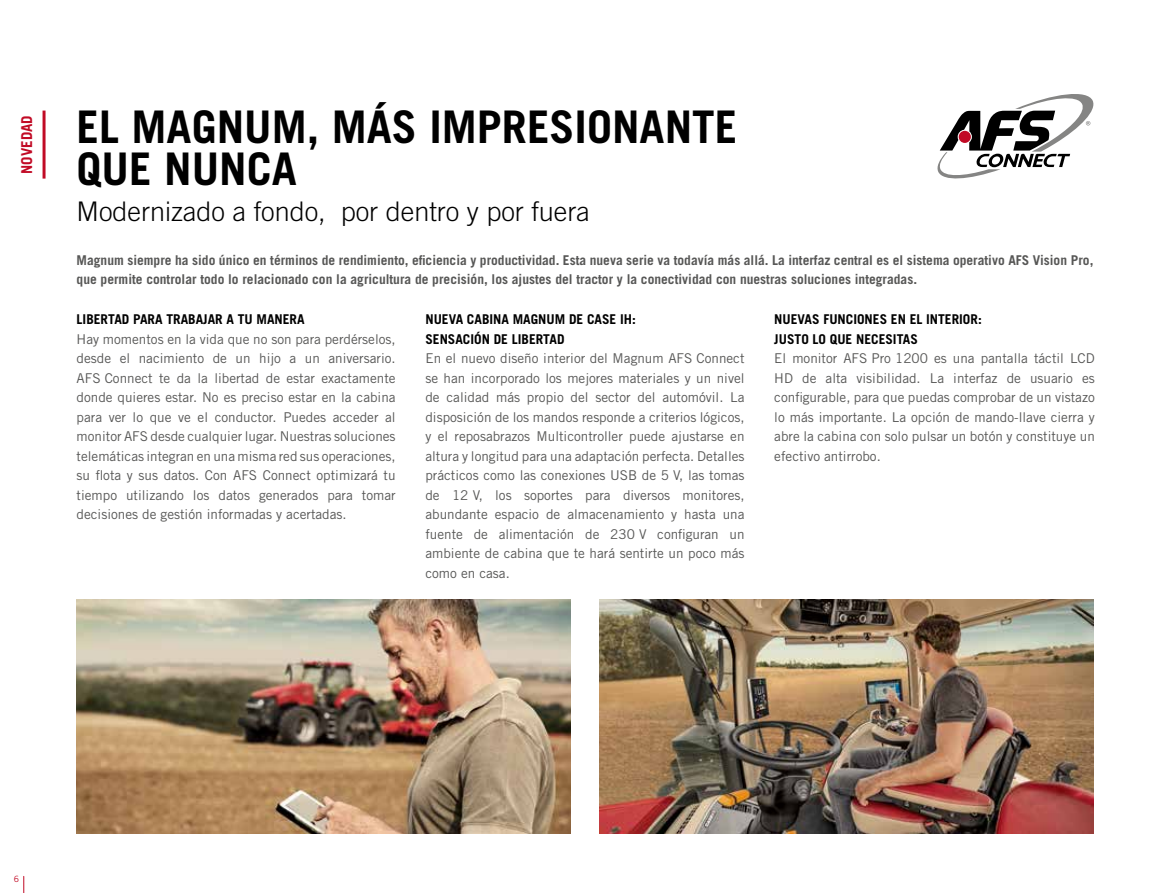
<style>
.page{position:relative;width:1170px;height:893px;background:#fff}
.page>*{position:absolute;margin:0;border:0;box-sizing:border-box;transform-origin:0 0}
.t1{font:700 45px/42px "Trade Gothic LT Pro";color:#000}
.t2{font:300 27px "Trade Gothic LT Pro";color:#000}
.t3{font:700 15px "Trade Gothic LT Pro";color:#c10a25}
.t4{font:13.5px/19.5px "Trade Gothic LT Pro";color:#575756;text-align:justify}
.t5{font:700 13.5px/19.5px "Trade Gothic LT Pro";color:#575756}
.t6{font:700 13.5px/19.5px "Trade Gothic LT Pro";color:#000}
.t7{font:8.7px "Trade Gothic LT Pro";color:#c10a25}
</style>
<div class="page">
<img style="left:77px;top:600px;width:493px;height:233px">
<svg style="left:937px;top:94px;width:157px;height:85px"></svg>
<img style="left:600px;top:600px;width:493px;height:233px">
<svg style="left:23px;top:876px;width:1px;height:17px"></svg>
<p class="t3" style="left:17px;top:174px;width:60px;rotate:-90deg">NOVEDAD</p>
<h1 class="t1" style="left:77px;top:105px;width:662px">EL MAGNUM, MÁS IMPRESIONANTE<br>QUE NUNCA</h1>
<h2 class="t2" style="left:77px;top:195px;width:515px">Modernizado a fondo, por dentro y por fuera</h2>
<p class="t5" style="left:77px;top:250px;width:1018px">Magnum siempre ha sido único en términos de rendimiento, eficiencia y productividad. Esta nueva serie va todavía más allá. La interfaz central es el sistema operativo AFS Vision Pro, que permite controlar todo lo relacionado con la agricultura de precisión, los ajustes del tractor y la conectividad con nuestras soluciones integradas.</p>
<p class="t6" style="left:77px;top:310px;width:229px">LIBERTAD PARA TRABAJAR A TU MANERA</p>
<p class="t4" style="left:77px;top:329px;width:320px">Hay momentos en la vida que no son para perdérselos, desde el nacimiento de un hijo a un aniversario.<br>AFS Connect te da la libertad de estar exactamente donde quieres estar. No es preciso estar en la cabina para ver lo que ve el conductor. Puedes acceder al monitor AFS desde cualquier lugar. Nuestras soluciones telemáticas integran en una misma red sus operaciones, su flota y sus datos. Con AFS Connect optimizará tu tiempo utilizando los datos generados para tomar decisiones de gestión informadas y acertadas.</p>
<p class="t6" style="left:425px;top:310px;width:212px">NUEVA CABINA MAGNUM DE CASE IH:<br>SENSACIÓN DE LIBERTAD</p>
<p class="t4" style="left:425px;top:349px;width:320px">En el nuevo diseño interior del Magnum AFS Connect se han incorporado los mejores materiales y un nivel de calidad más propio del sector del automóvil. La disposición de los mandos responde a criterios lógicos, y el reposabrazos Multicontroller puede ajustarse en altura y longitud para una adaptación perfecta. Detalles prácticos como las conexiones USB de 5 V, las tomas de 12 V, los soportes para diversos monitores, abundante espacio de almacenamiento y hasta una fuente de alimentación de 230 V configuran un ambiente de cabina que te hará sentirte un poco más como en casa.</p>
<p class="t6" style="left:774px;top:309px;width:209px">NUEVAS FUNCIONES EN EL INTERIOR:<br>JUSTO LO QUE NECESITAS</p>
<p class="t4" style="left:774px;top:349px;width:322px">El monitor AFS Pro 1200 es una pantalla táctil LCD HD de alta visibilidad. La interfaz de usuario es configurable, para que puedas comprobar de un vistazo lo más importante. La opción de mando‑llave cierra y abre la cabina con solo pulsar un botón y constituye un efectivo antirrobo.</p>
<p class="t7" style="left:14px;top:874px;width:7px">6</p>
</div>
